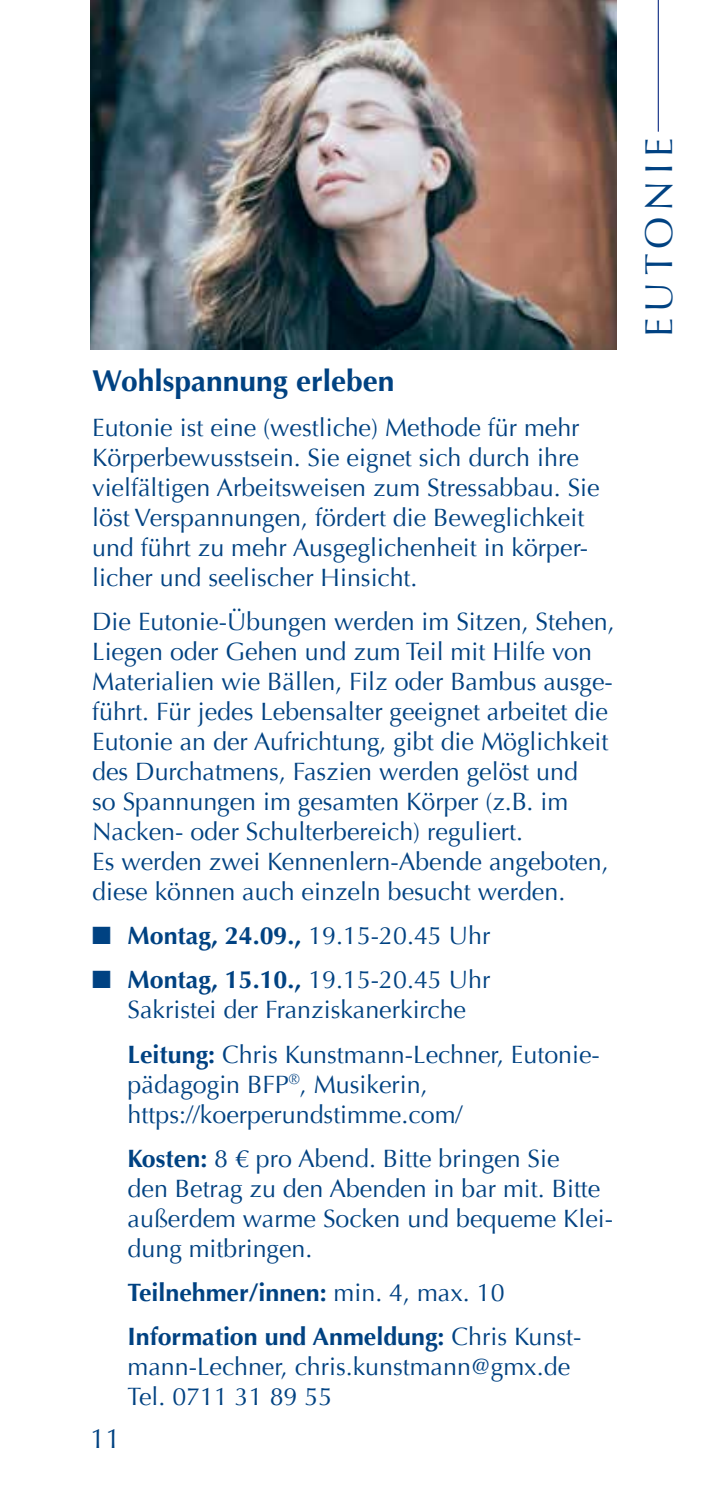
<style>
.page{position:relative;width:709px;height:1489px;background:#fff}
.page>*{position:absolute;margin:0;border:0;box-sizing:border-box;transform-origin:0 0}
.t1{font:38.75px "Optima";letter-spacing:.16em;color:#004282}
.t2{font:700 30px "Optima";color:#004282}
.t3{font:27.5px "Optima";color:#004282}
.t4{font:25px/30px "Optima";color:#004282}
.t5{font:700 25px/44.2px "Optima";color:#004282}
.s1{font-weight:400}
.s2{font-weight:700}
</style>
<div class="page">
<hr style="left:657px;top:0;width:2px;height:132px;background:#25408f">
<img style="left:90px;top:0;width:527px;height:349px">
<p class="t2" style="left:92px;top:364px;width:304px">Wohlspannung erleben</p>
<p class="t4" style="left:92px;top:412px;width:509px">Eutonie ist eine (westliche) Methode für mehr Körperbewusstsein. Sie eignet sich durch ihre vielfältigen Arbeitsweisen zum Stressabbau. Sie löst Verspannungen, fördert die Beweglichkeit und führt zu mehr Ausgeglichenheit in körper&shy;licher und seelischer Hinsicht.</p>
<p class="t4" style="left:92px;top:606px;width:524px">Die Eutonie-Übungen werden im Sitzen, Stehen, Liegen oder Gehen und zum Teil mit Hilfe von Materialien wie Bällen, Filz oder Bambus ausge&shy;führt. Für jedes Lebensalter geeignet arbeitet die Eutonie an der Aufrichtung, gibt die Möglichkeit des Durchatmens, Faszien werden gelöst und<br>so Spannungen im gesamten Körper (z.B. im Nacken- oder Schulterbereich) reguliert.<br>Es werden zwei Kennenlern-Abende angeboten, diese können auch einzeln besucht werden.</p>
<p class="t5" style="left:92px;top:913px;width:400px">■ Montag, 24.09., <span class="s1">19.15-20.45 Uhr</span></p>
<p class="t4" style="left:92px;top:965px;width:400px;text-align:center">■ <span class="s2">Montag, 15.10.,</span> 19.15-20.45 Uhr<br>Sakristei der Franziskanerkirche</p>
<p class="t4" style="left:128px;top:1039px;width:474px"><span class="s2">Leitung:</span> Chris Kunstmann-Lechner, Eutonie&shy;pädagogin BFP<sup>®</sup>, Musikerin, https://koerperundstimme.com/</p>
<p class="t4" style="left:128px;top:1143px;width:487px"><span class="s2">Kosten:</span> 8 € pro Abend. Bitte bringen Sie<br>den Betrag zu den Abenden in bar mit. Bitte außerdem warme Socken und bequeme Klei&shy;dung mitbringen.</p>
<p class="t5" style="left:128px;top:1270px;width:455px">Teilnehmer/innen: <span class="s1">min. 4, max. 10<br></span>Information und Anmeldung: <span class="s1">Chris Kunst-</span></p>
<p class="t4" style="left:128px;top:1351px;width:444px">mann-Lechner, chris.kunstmann@gmx.de<br>Tel. 0711 31 89 55</p>
<p class="t3" style="left:90px;top:1422px;width:32px">11</p>
<h1 class="t1" style="left:636px;top:337px;width:201px;rotate:-90deg">EUTONIE</h1>
</div>
